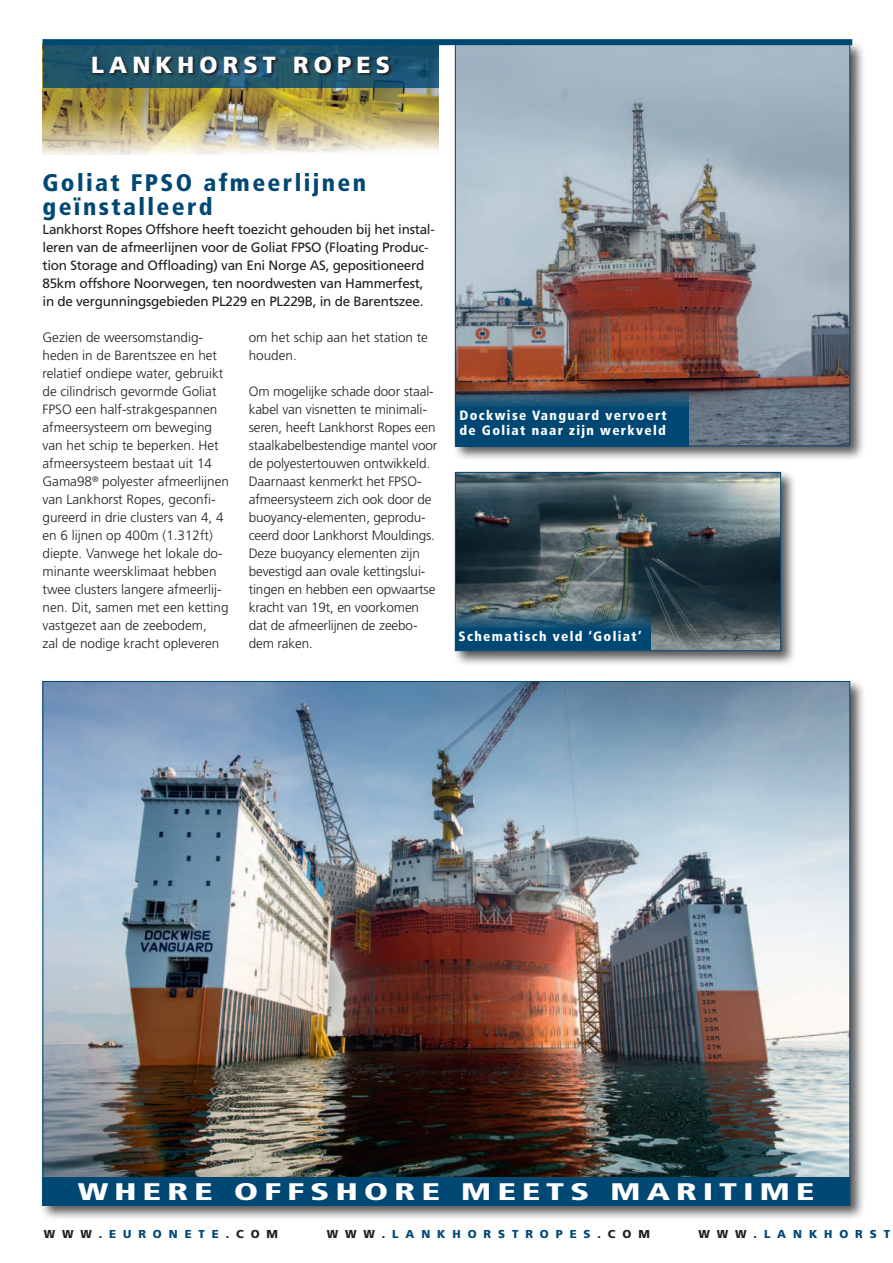
<style>
.page{position:relative;width:893px;height:1263px;background:#fff}
.page>*{position:absolute;margin:0;border:0;box-sizing:border-box;transform-origin:0 0}
.t1{font:900 condensed 24px/24px "Frutiger";letter-spacing:.1em;color:#004874}
.t2{font:900 condensed 24px "Frutiger";letter-spacing:.16em;color:#fff;scale:1.5 1}
.t3{font:900 23.25px "Frutiger";letter-spacing:.22em;color:#fff}
.t4{font:300 13.5px/18px "Frutiger";color:#231f20}
.t5{font:13.5px/18px "Frutiger";letter-spacing:-.02em;color:#231f20}
.t6{font:900 condensed 13.5px/15px "Frutiger";letter-spacing:.1em;color:#fff}
.t7{font:900 11.55px "Frutiger";letter-spacing:.6em;color:#004874}
.t8{font:900 11.55px "Frutiger";letter-spacing:.6em;color:#231f20}
.s1{color:#004874}
.s2{color:#231f20}
</style>
<div class="page">
<div style="left:452px;top:41px;width:413px;height:421px;background:#231f20;opacity:.75"></div>
<img style="left:457px;top:46px;width:391px;height:398px">
<div style="left:452px;top:469px;width:344px;height:197px;background:#231f20;opacity:.75"></div>
<img style="left:457px;top:474px;width:322px;height:175px">
<div style="left:455px;top:472px;width:326px;height:179px;border:1px solid #004874"></div>
<div style="left:40px;top:678px;width:826px;height:543px;background:#231f20;opacity:.75"></div>
<img style="left:45px;top:683px;width:803px;height:494px">
<div style="left:455px;top:407px;width:234px;height:39px;background:#004874"></div>
<div style="left:455px;top:628px;width:196px;height:22px;background:#004874"></div>
<svg style="left:455px;top:386px;width:234px;height:21px"></svg>
<svg style="left:455px;top:608px;width:196px;height:20px"></svg>
<img style="left:43px;top:88px;width:395px;height:66px">
<svg style="left:43px;top:45px;width:395px;height:43px;fill:#1f5568"></svg>
<svg style="left:92px;top:56px;width:301px;height:22px"></svg>
<div style="left:43px;top:1177px;width:807px;height:28px;background:#004874"></div>
<div style="left:43px;top:39px;width:809px;height:6px;background:#004874"></div>
<h2 class="t3" style="left:91px;top:51px;width:300px">LANKHORST ROPES</h2>
<h1 class="t1" style="left:43px;top:170px;width:325px">Goliat FPSO afmeerlijnen geïnstalleerd</h1>
<p class="t5" style="left:43px;top:220px;width:394px">Lankhorst Ropes Offshore heeft toezicht gehouden bij het instal&shy;leren van de afmeerlijnen voor de Goliat FPSO (Floating Produc&shy;tion Storage and Offloading) van Eni Norge AS, gepositioneerd 85km offshore Noorwegen, ten noordwesten van Hammerfest, in de vergunningsgebieden PL229 en PL229B, in de Barentszee.</p>
<p class="t4" style="left:43px;top:329px;width:188px">Gezien de weersomstandig&shy;heden in de Barentszee en het relatief ondiepe water, gebruikt de cilindrisch gevormde Goliat<br>FPSO een half-strakgespannen afmeersysteem om beweging van het schip te beperken. Het afmeersysteem bestaat uit 14<br>Gama98<sup>®</sup> polyester afmeerlijnen van Lankhorst Ropes, geconfi&shy;gureerd in drie clusters van 4, 4 en 6 lijnen op 400m (1.312ft) diepte. Vanwege het lokale do&shy;minante weersklimaat hebben twee clusters langere afmeerlij&shy;nen. Dit, samen met een ketting vastgezet aan de zeebodem,<br>zal de nodige kracht opleveren</p>
<p class="t4" style="left:249px;top:328px;width:181px">om het schip aan het station te houden.</p>
<p class="t4" style="left:249px;top:382px;width:190px">Om mogelijke schade door staal&shy;kabel van visnetten te minimali&shy;seren, heeft Lankhorst Ropes een staalkabelbestendige mantel voor de polyestertouwen ontwikkeld.<br>Daarnaast kenmerkt het FPSO&shy;afmeersysteem zich ook door de buoyancy-elementen, geprodu&shy;ceerd door Lankhorst Mouldings.<br>Deze buoyancy elementen zijn bevestigd aan ovale kettingslui&shy;tingen en hebben een opwaartse kracht van 19t, en voorkomen dat de afmeerlijnen de zeebo&shy;dem raken.</p>
<p class="t6" style="left:459px;top:408px;width:209px">Dockwise Vanguard vervoert de Goliat naar zijn werkveld</p>
<p class="t6" style="left:458px;top:629px;width:185px">Schematisch veld ‘Goliat’</p>
<h1 class="t2" style="left:78px;top:1177px;width:493px">WHERE OFFSHORE MEETS MARITIME</h1>
<p class="t8" style="left:44px;top:1227px;width:236px">WWW.<span class="s1">EURONETE</span>.COM</p>
<p class="t7" style="left:327px;top:1227px;width:325px"><span class="s2">WWW.</span>LANKHORSTROPES<span class="s2">.COM</span></p>
<p class="t7" style="left:698px;top:1227px;width:193px"><span class="s2">WWW.</span>LANKHORST</p>
</div>
